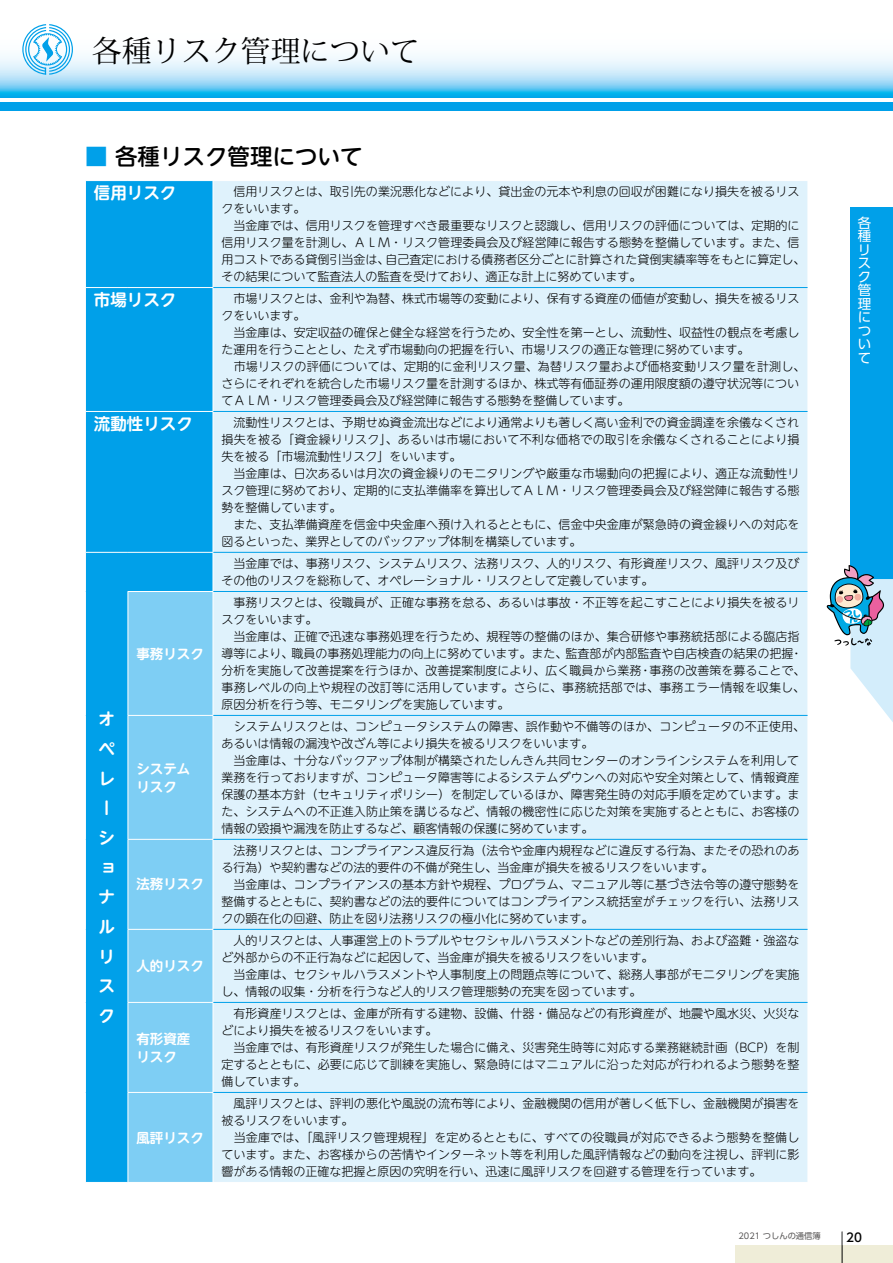
<style>
.page{position:relative;width:893px;height:1263px;background:#fff}
.page>*{position:absolute;margin:0;border:0;box-sizing:border-box;transform-origin:0 0}
.t1{font:29.7px "Koz Min Pro";color:#000}
.t2{font:500 22.5px "UD Shin M Go Pro";color:#000}
.t3{font:700 16.5px/29.7px "UD Shin M Go Pro De";color:#fff}
.t4{font:700 13.5px/18px "UD Shin M Go Pro De";color:#fff}
.t5{font:13.5px/13.5px "UD Shin Go Pro";color:#fff}
.t6{font:300 12px/17px "UD Shin M Go Pro";letter-spacing:.005em;color:#000}
.t7{font:500 12px "UD Shin Go Pro";color:#000}
.t8{font:8.25px "UD Shin Go Pro";color:#595757}
.s1{color:#00a0e9}
</style>
<div class="page">
<div style="left:850px;top:207px;width:43px;height:372px;background:#00a0e9"></div>
<div style="left:736px;top:1245px;width:157px;height:18px;background:#efedd8"></div>
<hr style="left:842px;top:1231px;width:1px;height:32px;background:#000">
<svg style="left:842px;top:1231px;width:1px;height:14px"></svg>
<svg style="left:0;top:55px;width:893px;height:43px;background:#9edcf7"></svg>
<div style="left:0;top:102px;width:893px;height:9px;background:#00a0e9"></div>
<svg style="left:827px;top:565px;width:66px;height:157px"></svg>
<svg style="left:22px;top:24px;width:51px;height:51px"></svg>
<div style="left:86px;top:181px;width:127px;height:1001px;background:#00a0e9"></div>
<div style="left:214px;top:181px;width:593px;height:1001px;background:#dff2fc"></div>
<div style="left:129px;top:592px;width:84px;height:590px;background:#7ecef4"></div>
<hr style="left:85px;top:287px;width:43px;height:1px;background:#fff">
<hr style="left:128px;top:287px;width:85px;height:1px;background:#fff">
<hr style="left:85px;top:411px;width:43px;height:1px;background:#fff">
<hr style="left:128px;top:411px;width:85px;height:1px;background:#fff">
<hr style="left:85px;top:552px;width:43px;height:1px;background:#fff">
<hr style="left:128px;top:552px;width:85px;height:1px;background:#fff">
<hr style="left:128px;top:591px;width:85px;height:1px;background:#fff">
<hr style="left:128px;top:592px;width:1px;height:123px;background:#fff">
<hr style="left:128px;top:715px;width:85px;height:1px;background:#fff">
<hr style="left:128px;top:716px;width:1px;height:123px;background:#fff">
<hr style="left:128px;top:839px;width:85px;height:1px;background:#fff">
<hr style="left:128px;top:840px;width:1px;height:89px;background:#fff">
<hr style="left:128px;top:929px;width:85px;height:1px;background:#fff">
<hr style="left:128px;top:930px;width:1px;height:72px;background:#fff">
<hr style="left:128px;top:1002px;width:85px;height:1px;background:#fff">
<hr style="left:128px;top:1003px;width:1px;height:89px;background:#fff">
<hr style="left:128px;top:1092px;width:85px;height:1px;background:#fff">
<hr style="left:128px;top:1093px;width:1px;height:89px;background:#fff">
<hr style="left:213px;top:287px;width:594px;height:1px;background:#00a0e9">
<hr style="left:213px;top:411px;width:594px;height:1px;background:#00a0e9">
<hr style="left:213px;top:552px;width:594px;height:1px;background:#00a0e9">
<hr style="left:213px;top:591px;width:594px;height:1px;background:#00a0e9">
<hr style="left:213px;top:715px;width:594px;height:1px;background:#00a0e9">
<hr style="left:213px;top:839px;width:594px;height:1px;background:#00a0e9">
<hr style="left:213px;top:929px;width:594px;height:1px;background:#00a0e9">
<hr style="left:213px;top:1002px;width:594px;height:1px;background:#00a0e9">
<hr style="left:213px;top:1092px;width:594px;height:1px;background:#00a0e9">
<h1 class="t1" style="left:92px;top:30px;width:329px">各種リスク管理について</h1>
<h2 class="t2" style="left:85px;top:138px;width:279px"><span class="s1">■</span> 各種リスク管理について</h2>
<h3 class="t3" style="left:94px;top:177px;width:84px">信用リスク</h3>
<p class="t6" style="left:221px;top:183px;width:585px">　信用リスクとは、取引先の業況悪化などにより、貸出金の元本や利息の回収が困難になり損失を被るリスクをいいます。<br>　当金庫では、信用リスクを管理すべき最重要なリスクと認識し、信用リスクの評価については、定期的に信用リスク量を計測し、ＡＬＭ・リスク管理委員会及び経営陣に報告する態勢を整備しています。また、信用コストである貸倒引当金は、自己査定における債務者区分ごとに計算された貸倒実績率等をもとに算定し、その結果について監査法人の監査を受けており、適正な計上に努めています。</p>
<h3 class="t3" style="left:94px;top:284px;width:84px">市場リスク</h3>
<p class="t6" style="left:221px;top:290px;width:585px">　市場リスクとは、金利や為替、株式市場等の変動により、保有する資産の価値が変動し、損失を被るリスクをいいます。<br>　当金庫は、安定収益の確保と健全な経営を行うため、安全性を第ーとし、流動性、収益性の観点を考慮した運用を行うこととし、たえず市場動向の把握を行い、市場リスクの適正な管理に努めています。<br>　市場リスクの評価については、定期的に金利リスク量、為替リスク量および価格変動リスク量を計測し、さらにそれぞれを統合した市場リスク量を計測するほか、株式等有価証券の運用限度額の遵守状況等についてＡＬＭ・リスク管理委員会及び経営陣に報告する態勢を整備しています。</p>
<h3 class="t3" style="left:94px;top:408px;width:101px">流動性リスク</h3>
<p class="t6" style="left:221px;top:413px;width:580px">　流動性リスクとは、予期せぬ資金流出などにより通常よりも著しく高い金利での資金調達を余儀なくされ損失を被る「資金繰りリスク」、あるいは市場において不利な価格での取引を余儀なくされることにより損失を被る「市場流動性リスク」をいいます。<br>　当金庫は、日次あるいは月次の資金繰りのモニタリングや厳重な市場動向の把握により、適正な流動性リスク管理に努めており、定期的に支払準備率を算出してＡＬＭ・リスク管理委員会及び経営陣に報告する態勢を整備しています。<br>　また、支払準備資産を信金中央金庫へ預け入れるとともに、信金中央金庫が緊急時の資金繰りへの対応を図るといった、業界としてのバックアップ体制を構築しています。</p>
<h3 class="t3" style="left:98px;top:703px;width:18px">オペレーショナルリスク</h3>
<p class="t4" style="left:136px;top:644px;width:69px">事務リスク</p>
<p class="t4" style="left:136px;top:759px;width:55px">システムリスク</p>
<p class="t4" style="left:136px;top:875px;width:69px">法務リスク</p>
<p class="t4" style="left:136px;top:956px;width:69px">人的リスク</p>
<p class="t4" style="left:136px;top:1029px;width:55px">有形資産リスク</p>
<p class="t4" style="left:136px;top:1128px;width:69px">風評リスク</p>
<p class="t6" style="left:221px;top:554px;width:579px">　当金庫では、事務リスク、システムリスク、法務リスク、人的リスク、有形資産リスク、風評リスク及びその他のリスクを総称して、オペレーショナル・リスクとして定義しています。</p>
<p class="t6" style="left:221px;top:593px;width:585px">　事務リスクとは、役職員が、正確な事務を怠る、あるいは事故・不正等を起こすことにより損失を被るリスクをいいます。<br>　当金庫は、正確で迅速な事務処理を行うため、規程等の整備のほか、集合研修や事務統括部による臨店指導等により、職員の事務処理能力の向上に努めています。また、監査部が内部監査や自店検査の結果の把握・分析を実施して改善提案を行うほか、改善提案制度により、広く職員から業務・事務の改善策を募ることで、事務レベルの向上や規程の改訂等に活用しています。さらに、事務統括部では、事務エラー情報を収集し、原因分析を行う等、モニタリングを実施しています。</p>
<p class="t6" style="left:221px;top:717px;width:585px">　システムリスクとは、コンピュータシステムの障害、誤作動や不備等のほか、コンピュータの不正使用、あるいは情報の漏洩や改ざん等により損失を被るリスクをいいます。<br>　当金庫は、十分なバックアップ体制が構築されたしんきん共同センターのオンラインシステムを利用して業務を行っておりますが、コンピュータ障害等によるシステムダウンへの対応や安全対策として、情報資産保護の基本方針（セキュリティポリシー）を制定しているほか、障害発生時の対応手順を定めています。また、システムへの不正進入防止策を講じるなど、情報の機密性に応じた対策を実施するとともに、お客様の情報の毀損や漏洩を防止するなど、顧客情報の保護に努めています。</p>
<p class="t6" style="left:221px;top:841px;width:580px">　法務リスクとは、コンプライアンス違反行為（法令や金庫内規程などに違反する行為、またその恐れのある行為）や契約書などの法的要件の不備が発生し、当金庫が損失を被るリスクをいいます。<br>　当金庫は、コンプライアンスの基本方針や規程、プログラム、マニュアル等に基づき法令等の遵守態勢を整備するとともに、契約書などの法的要件についてはコンプライアンス統括室がチェックを行い、法務リスクの顕在化の回避、防止を図り法務リスクの極小化に努めています。</p>
<p class="t6" style="left:221px;top:931px;width:580px">　人的リスクとは、人事運営上のトラブルやセクシャルハラスメン卜などの差別行為、および盗難・強盗など外部からの不正行為などに起因して、当金庫が損失を被るリスクをいいます。<br>　当金庫は、セクシャルハラスメン卜や人事制度上の問題点等について、総務人事部がモニタリングを実施し、情報の収集・分析を行うなど人的リスク管理態勢の充実を図っています。</p>
<p class="t6" style="left:221px;top:1004px;width:580px">　有形資産リスクとは、金庫が所有する建物、設備、什器・備品などの有形資産が、地震や風水災、火災などにより損失を被るリスクをいいます。<br>　当金庫では、有形資産リスクが発生した場合に備え、災害発生時等に対応する業務継続計画（BCP）を制定するとともに、必要に応じて訓練を実施し、緊急時にはマニュアルに沿った対応が行われるよう態勢を整備しています。</p>
<p class="t6" style="left:221px;top:1094px;width:580px">　風評リスクとは、評判の悪化や風説の流布等により、金融機関の信用が著しく低下し、金融機関が損害を被るリスクをいいます。<br>　当金庫では、「風評リスク管理規程」を定めるとともに、すべての役職員が対応できるよう態勢を整備しています。また、お客様からの苦情やインターネット等を利用した風評情報などの動向を注視し、評判に影響がある情報の正確な把握と原因の究明を行い、迅速に風評リスクを回避する管理を行っています。</p>
<p class="t5" style="left:858px;top:216px;width:15px">各種リスク管理について</p>
<p class="t8" style="left:738px;top:1229px;width:84px">2021 つしんの通信簿</p>
<p class="t7" style="left:846px;top:1228px;width:17px">20</p>
</div>
